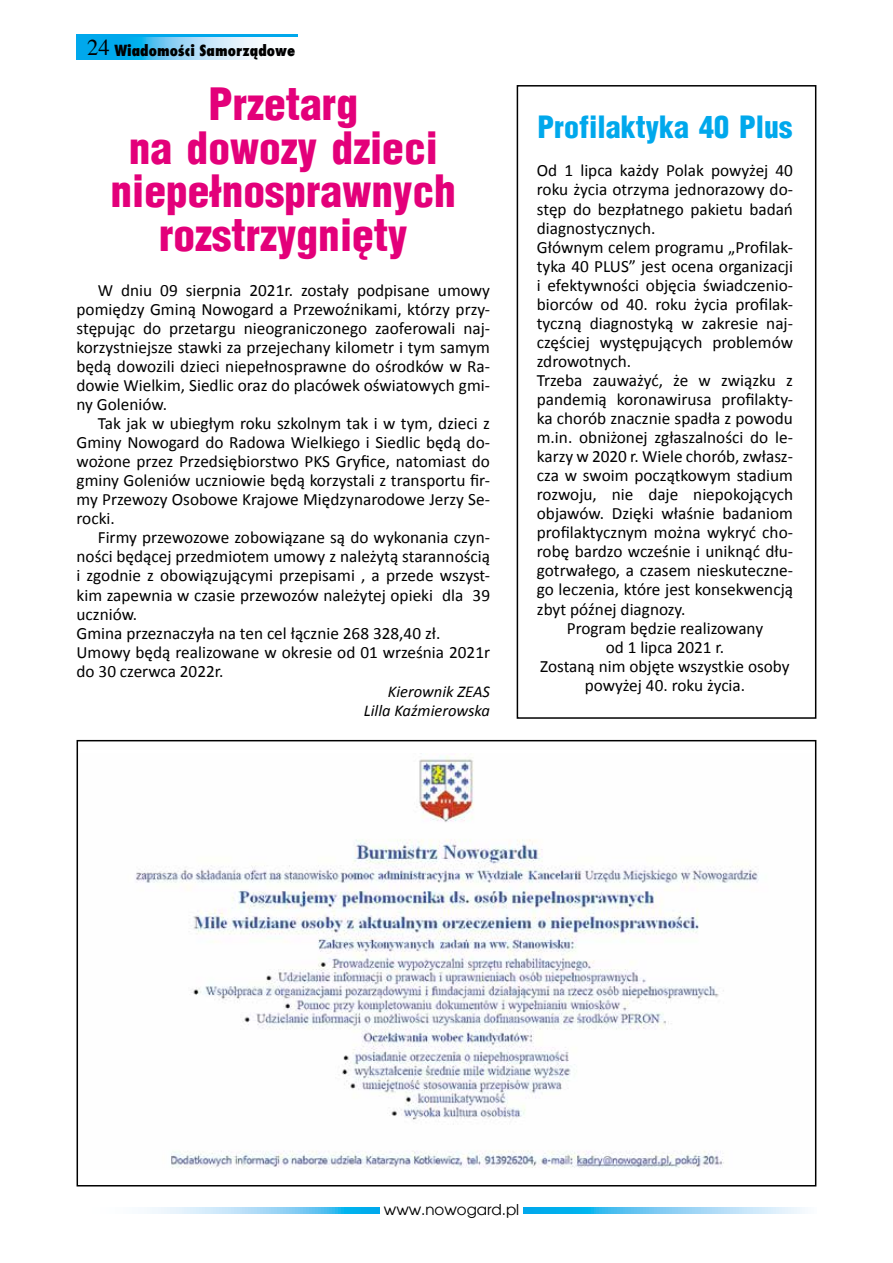
<style>
.page{position:relative;width:893px;height:1263px;background:#fff}
.page>*{position:absolute;margin:0;border:0;box-sizing:border-box;transform-origin:0 0}
.t1{font:900 43.5px/43.5px "Switzerland Cond";color:#e3007a;text-align:center}
.t2{font:900 30px "Switzerland Cond";color:#00a8ec}
.t3{font:17.25px/19px "Calibri";color:#000;text-align:justify}
.t4{font:italic 16.5px/19.8px "Calibri";color:#000;text-align:right}
.t5{font:800 15px "Fujiyama";color:#000}
.t6{font:15px "Avalon";color:#000}
.s1{font-family:"Times";font-weight:400;font-size:22.5px}
</style>
<div class="page">
<div style="left:77px;top:34px;width:221px;height:26px;background:#00a8ec"></div>
<svg style="left:138px;top:37px;width:160px;height:23px"></svg>
<svg style="left:147px;top:1207px;width:658px;height:6px"></svg>
<div style="left:380px;top:1203px;width:143px;height:15px;background:#fff"></div>
<img style="left:136px;top:753px;width:623px;height:415px">
<div style="left:77px;top:740px;width:739px;height:446px;border:2px solid #000"></div>
<div style="left:517px;top:85px;width:299px;height:634px;border:2px solid #000"></div>
<p class="t5" style="left:87px;top:40px;width:210px"><span class="s1">24</span> Wiadomości Samorządowe</p>
<h1 class="t1" style="left:111px;top:81px;width:347px">Przetarg<br>na dowozy dzieci niepełnosprawnych rozstrzygnięty</h1>
<p class="t3" style="left:77px;top:280px;width:415px;text-indent:21px">W dniu 09 sierpnia 2021r. zostały podpisane umowy pomiędzy Gminą Nowogard a Przewoźnikami, którzy przy&shy;stępując do przetargu nieograniczonego zaoferowali naj&shy;korzystniejsze stawki za przejechany kilometr i tym samym będą dowozili dzieci niepełnosprawne do ośrodków w Ra&shy;dowie Wielkim, Siedlic oraz do placówek oświatowych gmi&shy;ny Goleniów.</p>
<p class="t3" style="left:77px;top:413px;width:415px;text-indent:21px">Tak jak w ubiegłym roku szkolnym tak i w tym, dzieci z Gminy Nowogard do Radowa Wielkiego i Siedlic będą do&shy;wożone przez Przedsiębiorstwo PKS Gryfice, natomiast do gminy Goleniów uczniowie będą korzystali z transportu fir&shy;my Przewozy Osobowe Krajowe Międzynarodowe Jerzy Se&shy;rocki.</p>
<p class="t3" style="left:77px;top:527px;width:415px;text-align:left;text-indent:21px">Firmy przewozowe zobowiązane są do wykonania czyn&shy;ności będącej przedmiotem umowy z należytą starannością i zgodnie z obowiązującymi przepisami , a przede wszyst&shy;kim zapewnia w czasie przewozów należytej opieki dla 39 uczniów.<br>Gmina przeznaczyła na ten cel łącznie 268 328,40 zł.<br>Umowy będą realizowane w okresie od 01 września 2021r do 30 czerwca 2022r.</p>
<p class="t4" style="left:364px;top:680px;width:128px">Kierownik ZEAS<br>Lilla Kaźmierowska</p>
<h2 class="t2" style="left:538px;top:108px;width:256px">Profilaktyka 40 Plus</h2>
<p class="t3" style="left:537px;top:160px;width:258px">Od 1 lipca każdy Polak powyżej 40</p>
<p class="t3" style="left:537px;top:179px;width:258px">roku życia otrzyma jednorazowy do-</p>
<p class="t3" style="left:537px;top:198px;width:258px">stęp do bezpłatnego pakietu badań</p>
<p class="t3" style="left:537px;top:217px;width:120px">diagnostycznych.</p>
<p class="t3" style="left:537px;top:237px;width:258px">Głównym celem programu „Profilak-</p>
<p class="t3" style="left:537px;top:256px;width:258px">tyka 40 PLUS” jest ocena organizacji</p>
<p class="t3" style="left:537px;top:275px;width:258px">i efektywności objęcia świadczenio-</p>
<p class="t3" style="left:537px;top:294px;width:258px">biorców od 40. roku życia profilak-</p>
<p class="t3" style="left:537px;top:313px;width:258px">tyczną diagnostyką w zakresie naj-</p>
<p class="t3" style="left:537px;top:332px;width:258px">częściej występujących problemów</p>
<p class="t3" style="left:537px;top:351px;width:96px">zdrowotnych.</p>
<p class="t3" style="left:537px;top:370px;width:258px">Trzeba zauważyć, że w związku z</p>
<p class="t3" style="left:537px;top:389px;width:258px">pandemią koronawirusa profilakty-</p>
<p class="t3" style="left:537px;top:408px;width:258px">ka chorób znacznie spadła z powodu</p>
<p class="t3" style="left:537px;top:427px;width:258px">m.in. obniżonej zgłaszalności do le-</p>
<p class="t3" style="left:537px;top:446px;width:258px">karzy w 2020 r. Wiele chorób, zwłasz-</p>
<p class="t3" style="left:537px;top:465px;width:258px">cza w swoim początkowym stadium</p>
<p class="t3" style="left:537px;top:484px;width:258px">rozwoju, nie daje niepokojących</p>
<p class="t3" style="left:537px;top:503px;width:258px">objawów. Dzięki właśnie badaniom</p>
<p class="t3" style="left:537px;top:522px;width:258px">profilaktycznym można wykryć cho-</p>
<p class="t3" style="left:537px;top:541px;width:258px">robę bardzo wcześnie i uniknąć dłu-</p>
<p class="t3" style="left:537px;top:560px;width:258px">gotrwałego, a czasem nieskuteczne-</p>
<p class="t3" style="left:537px;top:579px;width:258px">go leczenia, które jest konsekwencją</p>
<p class="t3" style="left:537px;top:598px;width:150px">zbyt późnej diagnozy.</p>
<p class="t3" style="left:567px;top:617px;width:198px">Program będzie realizowany</p>
<p class="t3" style="left:606px;top:636px;width:120px">od 1 lipca 2021 r.</p>
<p class="t3" style="left:540px;top:656px;width:251px">Zostaną nim objęte wszystkie osoby</p>
<p class="t3" style="left:585px;top:675px;width:162px">powyżej 40. roku życia.</p>
<p class="t6" style="left:384px;top:1200px;width:137px">www.nowogard.pl</p>
</div>
